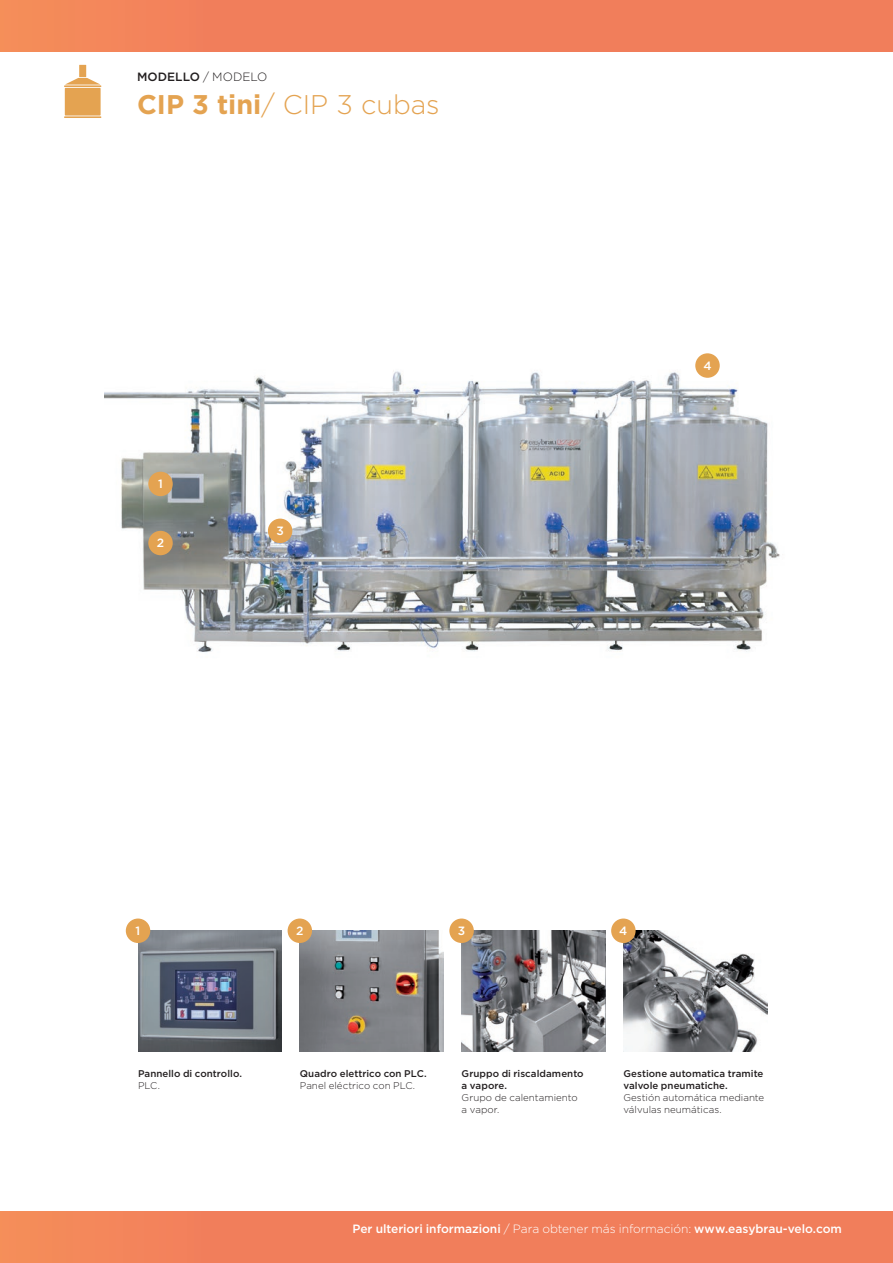
<style>
.page{position:relative;width:893px;height:1263px;background:#fff}
.page>*{position:absolute;margin:0;border:0;box-sizing:border-box;transform-origin:0 0}
.t1{font:300 27px "Gotham HTF";color:#e4a351}
.t2{font:500 12px "Gotham HTF";letter-spacing:-.005em;color:#fff}
.t3{font:500 12px "Gotham HTF";letter-spacing:.005em;color:#231f20}
.t4{font:500 9.75px/12px "Gotham HTF";letter-spacing:.005em;color:#231f20}
.t5{font:300 9.75px/12px "Gotham HTF";letter-spacing:.005em;color:#231f20}
.s1{font-weight:300}
.s2{font-weight:700}
</style>
<div class="page">
<div style="left:0;top:1212px;width:893px;height:51px;background:#f17e5b"></div>
<div style="left:0;top:0;width:893px;height:51px;background:#f17e5b"></div>
<img style="left:104px;top:359px;width:676px;height:293px">
<hr style="left:64px;top:85px;width:37px;height:2px;background:#e4a351">
<hr style="left:64px;top:116px;width:37px;height:2px;background:#e4a351">
<div style="left:65px;top:88px;width:36px;height:28px;background:#e4a351"></div>
<svg style="left:65px;top:78px;width:35px;height:7px"></svg>
<div style="left:79px;top:65px;width:7px;height:12px;background:#e4a351"></div>
<div style="left:148px;top:472px;width:25px;height:24px;background:#e4a351;border-radius:50%"></div>
<div style="left:148px;top:531px;width:25px;height:24px;background:#e4a351;border-radius:50%"></div>
<div style="left:695px;top:353px;width:25px;height:25px;background:#e4a351;border-radius:50%"></div>
<div style="left:268px;top:519px;width:24px;height:24px;background:#e4a351;border-radius:50%"></div>
<img style="left:138px;top:930px;width:144px;height:121px">
<img style="left:300px;top:930px;width:144px;height:121px">
<img style="left:462px;top:930px;width:143px;height:121px">
<img style="left:623px;top:930px;width:144px;height:121px">
<div style="left:126px;top:918px;width:24px;height:25px;background:#e4a351;border-radius:50%"></div>
<div style="left:288px;top:918px;width:24px;height:25px;background:#e4a351;border-radius:50%"></div>
<div style="left:449px;top:918px;width:25px;height:25px;background:#e4a351;border-radius:50%"></div>
<div style="left:611px;top:918px;width:25px;height:25px;background:#e4a351;border-radius:50%"></div>
<p class="t3" style="left:137px;top:70px;width:132px">MODELLO <span class="s1">/ MODELO</span></p>
<h1 class="t1" style="left:137px;top:89px;width:304px"><span class="s2">CIP 3 tini</span>/ CIP 3 cubas</h1>
<p class="t2" style="left:158px;top:477px;width:6px">1</p>
<p class="t2" style="left:157px;top:536px;width:9px">2</p>
<p class="t2" style="left:276px;top:524px;width:9px">3</p>
<p class="t2" style="left:703px;top:358px;width:10px">4</p>
<p class="t2" style="left:136px;top:924px;width:6px">1</p>
<p class="t2" style="left:296px;top:924px;width:9px">2</p>
<p class="t2" style="left:458px;top:924px;width:9px">3</p>
<p class="t2" style="left:619px;top:924px;width:10px">4</p>
<p class="t4" style="left:138px;top:1067px;width:106px">Pannello di controllo.</p>
<p class="t5" style="left:138px;top:1079px;width:24px">PLC.</p>
<p class="t4" style="left:300px;top:1067px;width:128px">Quadro elettrico con PLC.</p>
<p class="t5" style="left:300px;top:1079px;width:117px">Panel eléctrico con PLC.</p>
<p class="t4" style="left:462px;top:1067px;width:124px">Gruppo di riscaldamento a vapore.</p>
<p class="t5" style="left:462px;top:1091px;width:118px">Grupo de calentamiento a vapor.</p>
<p class="t4" style="left:623px;top:1067px;width:142px">Gestione automatica tramite valvole pneumatiche.</p>
<p class="t5" style="left:623px;top:1092px;width:142px">Gestión automática mediante válvulas neumáticas.</p>
<p class="t2" style="left:352px;top:1222px;width:491px">Per ulteriori informazioni <span class="s1">/ Para obtener más información:</span> www.easybrau-velo.com</p>
</div>
